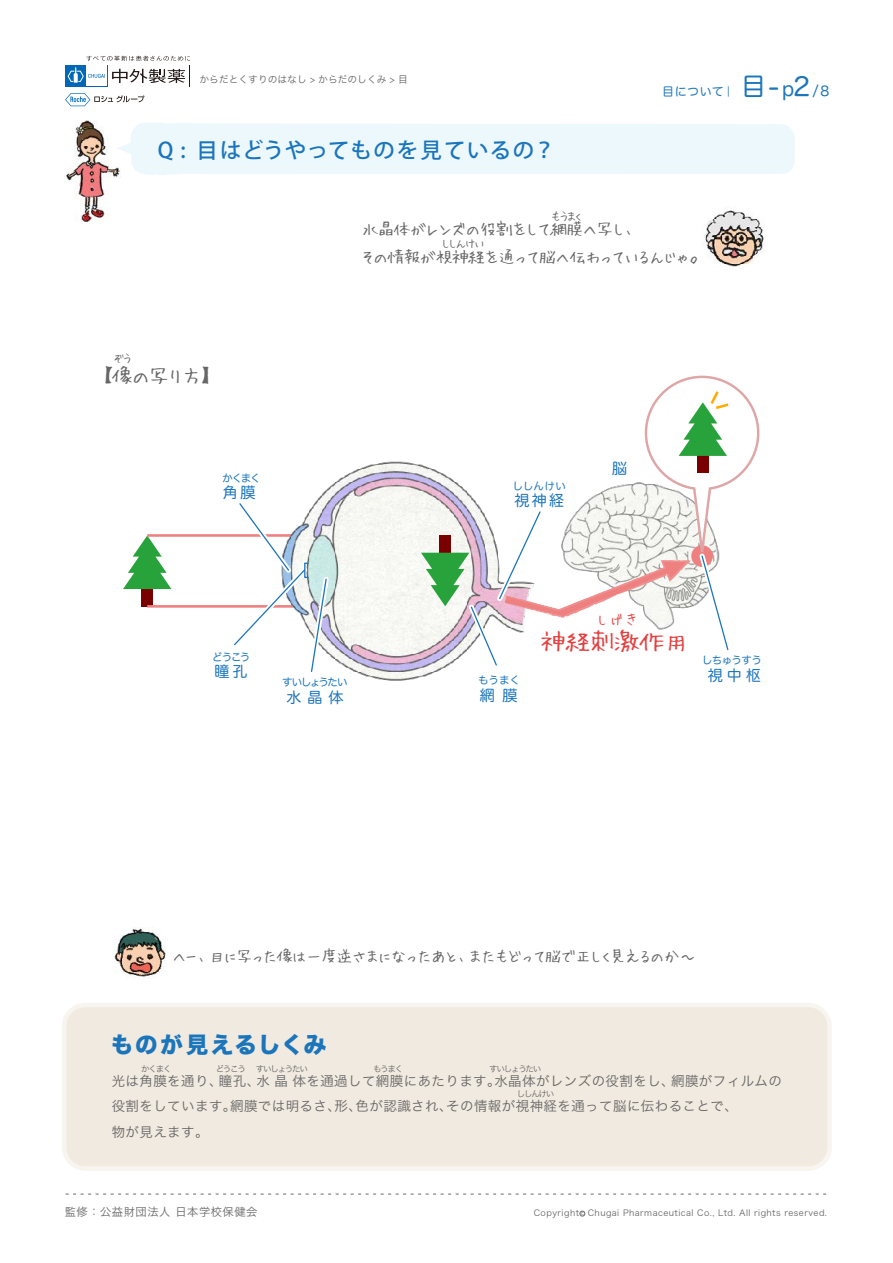
<style>
.page{position:relative;width:893px;height:1263px;background:#fff}
.page>*{position:absolute;margin:0;border:0;box-sizing:border-box;transform-origin:0 0}
.t1{font:24.45px "Hui Font P";letter-spacing:.01em;color:#e54040}
.t2{font:22.5px "Hira Kaku Std N W8";letter-spacing:.065em;color:#1b75bb}
.t3{font:500 21.3px "Koz Go Pro";letter-spacing:.065em;color:#1b75bb}
.t4{font:19.95px "Hui Font P";letter-spacing:-.025em;color:#666}
.t5{font:16.5px/28.5px "Hui Font P";letter-spacing:-.025em;color:#666}
.t6{font:15.6px "Hui Font P";letter-spacing:-.025em;color:#666}
.t7{font:15px "Hira Maru Pro W4";letter-spacing:.285em;color:#1b75bb}
.t8{font:14.1px "Hui Font P";color:#e54040}
.t9{font:13.5px/25.5px "Hira Kaku Pro W3";letter-spacing:.03em;color:#666}
.t10{font:12px "Hira Maru Pro W4";letter-spacing:.035em;color:#1b75bb}
.t11{font:12px "Hui Font P";letter-spacing:-.125em;color:#666}
.t12{font:11.25px "Hira Kaku Pro W3";letter-spacing:.05em;color:#666}
.t13{font:10.5px "Hira Maru Pro W4";letter-spacing:-.08em;color:#1b75bb}
.t14{font:10.5px "Hira Maru Pro W4";letter-spacing:-.13em;color:#1b75bb}
.t15{font:9.75px "Hira Kaku Pro W3";color:#666}
.t16{font:8.55px "Hira Kaku Pro W3";letter-spacing:.05em;color:#666}
.s1{font-family:"Hira Maru Pro N W4";font-size:25.5px}
.s2{font-family:"Hira Maru Pro N W4";font-size:19.5px}
.s3{font-size:13.5px}
.s4{font-size:5.4px}
</style>
<div class="page">
<div style="left:64px;top:1005px;width:765px;height:163px;background:#f1eae0;border-radius:21px"></div>
<div style="left:62px;top:1003px;width:770px;height:168px;border:4px solid #f8f5f0;border-radius:21px"></div>
<img style="left:703px;top:210px;width:61px;height:57px">
<img style="left:66px;top:120px;width:55px;height:102px">
<img style="left:114px;top:927px;width:52px;height:50px">
<svg style="left:117px;top:123px;width:678px;height:53px;background:#eef8fd"></svg>
<svg style="left:123px;top:375px;width:637px;height:302px"></svg>
<svg style="left:66px;top:1193px;width:761px;height:1px"></svg>
<div style="left:65px;top:65px;width:42px;height:22px;background:#0068b7"></div>
<svg style="left:65px;top:93px;width:79px;height:13px"></svg>
<svg style="left:68px;top:56px;width:122px;height:31px"></svg>
<svg style="left:580px;top:1211px;width:5px;height:5px"></svg>
<p class="t15" style="left:200px;top:70px;width:210px">からだとくすりのはなし &gt; からだのしくみ &gt; 目</p>
<h3 class="t3" style="left:158px;top:137px;width:399px">Q : 目はどうやってものを見ているの？</h3>
<p class="t10" style="left:662px;top:81px;width:168px">目について｜<span class="s1">目-</span><span class="s2">p</span><span class="s1">2</span><span class="s3">/8</span></p>
<p class="t11" style="left:113px;top:350px;width:20px">ぞう</p>
<h3 class="t4" style="left:101px;top:363px;width:113px">【像の写り方】</h3>
<p class="t13" style="left:223px;top:469px;width:40px">かくまく</p>
<p class="t7" style="left:223px;top:480px;width:34px">角膜</p>
<p class="t11" style="left:551px;top:208px;width:33px">もうまく</p>
<p class="t5" style="left:362px;top:214px;width:344px">水晶体がレンズの役割をして網膜へ写し、<br>その情報が視神経を通って脳へ伝わっているんじゃ。</p>
<p class="t11" style="left:441px;top:235px;width:45px">ししんけい</p>
<p class="t13" style="left:512px;top:476px;width:55px">ししんけい</p>
<p class="t7" style="left:514px;top:487px;width:51px">視神経</p>
<p class="t7" style="left:612px;top:455px;width:16px">脳</p>
<p class="t13" style="left:212px;top:648px;width:39px">どうこう</p>
<p class="t7" style="left:215px;top:658px;width:34px">瞳孔</p>
<p class="t14" style="left:282px;top:673px;width:67px">すいしょうたい</p>
<p class="t7" style="left:286px;top:684px;width:58px">水晶体</p>
<p class="t13" style="left:478px;top:671px;width:43px">もうまく</p>
<p class="t7" style="left:480px;top:682px;width:39px">網膜</p>
<p class="t8" style="left:597px;top:610px;width:41px">しげき</p>
<h1 class="t1" style="left:541px;top:626px;width:149px">神経刺激作用</h1>
<p class="t13" style="left:702px;top:651px;width:62px">しちゅうすう</p>
<p class="t7" style="left:708px;top:662px;width:55px">視中枢</p>
<p class="t6" style="left:172px;top:946px;width:525px">へー、目に写った像は一度逆さまになったあと、またもどって脳で正しく見えるのか〜</p>
<h2 class="t2" style="left:111px;top:1032px;width:217px">ものが見えるしくみ</h2>
<p class="t9" style="left:112px;top:1067px;width:672px">光は角膜を通り、瞳孔、水晶体を通過して網膜にあたります。水晶体がレンズの役割をし、網膜がフィルムの役割をしています。網膜では明るさ、形、色が認識され、その情報が視神経を通って脳に伝わることで、<br>物が見えます。</p>
<p class="t12" style="left:65px;top:1202px;width:194px">監修：公益財団法人 日本学校保健会</p>
<p class="t16" style="left:534px;top:1205px;width:295px">Copyright <span class="s4">c</span> Chugai Pharmaceutical Co., Ltd. All rights reserved.</p>
</div>
